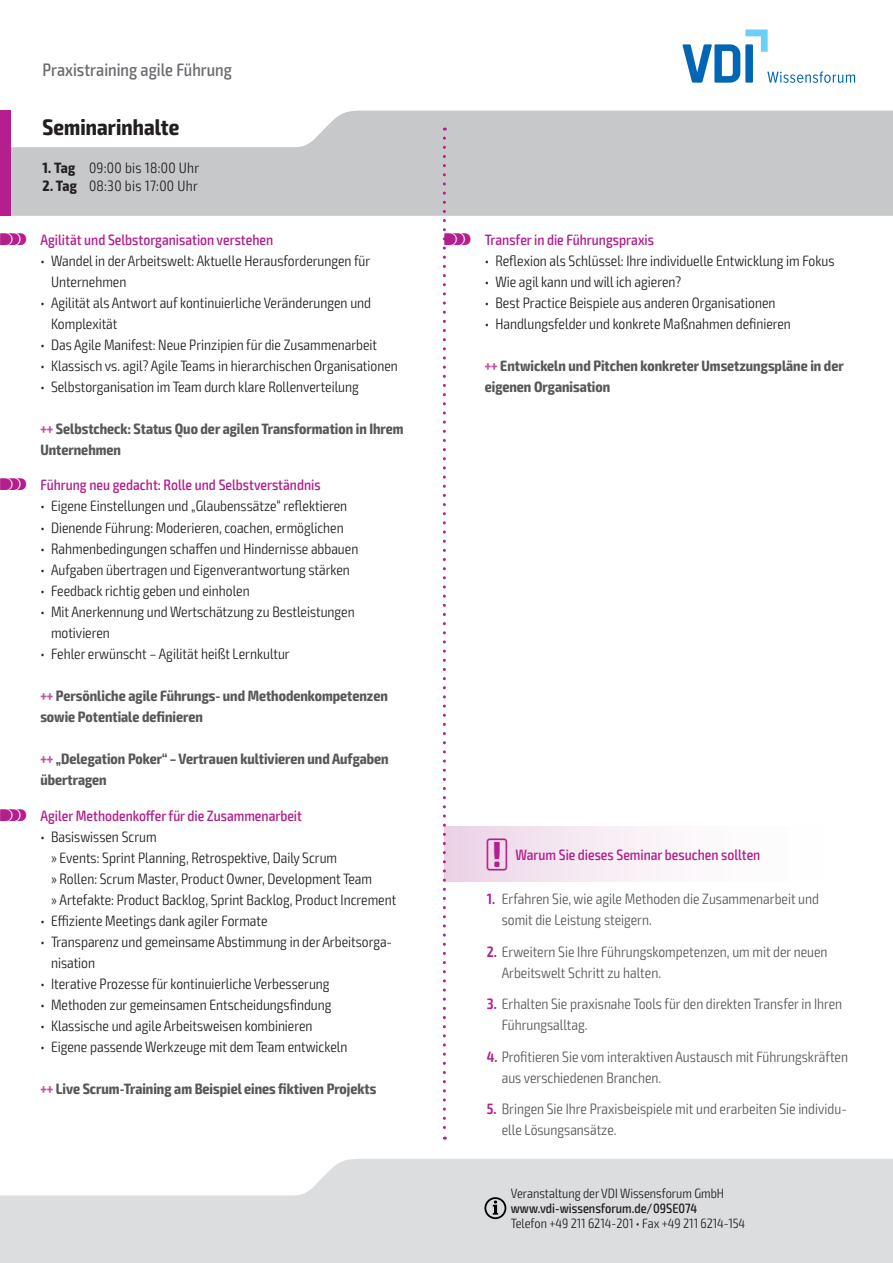
<style>
.page{position:relative;width:893px;height:1263px;background:#fff}
.page>*{position:absolute;margin:0;border:0;box-sizing:border-box;transform-origin:0 0}
.t1{font:700 condensed 22.5px "Exo 2";letter-spacing:.005em;color:#231f20}
.t2{font:500 condensed 18px "Exo 2";color:#6c6d70}
.t3{font:300 condensed 15px/21px "Exo 2";color:#231f20}
.t4{font:300 condensed 15px/21px "Exo 2";color:#57585a}
.t5{font:700 condensed 15px/21px "Exo 2";color:#57585a}
.t6{font:500 condensed 15px "Exo 2";color:#b41e8d}
.t7{font:300 condensed 15px "Exo 2";letter-spacing:.02em;color:#231f20}
.t8{font:300 condensed 13.5px "Exo 2";color:#231f20}
.t9{font:500 condensed 13.5px "Exo 2";color:#231f20}
.s1{font-weight:700}
.s2{font-family:"VDI Iconset S4 A Regular";font-weight:400;font-stretch:normal}
.s3{color:#be55a1}
.s4{font-weight:600;color:#b41e8d}
</style>
<div class="page">
<svg style="left:0;top:1159px;width:893px;height:104px;background:#e0e1e3"></svg>
<svg style="left:11px;top:111px;width:882px;height:105px;background:#cdced0"></svg>
<div style="left:0;top:111px;width:11px;height:105px;background:#b41e8d"></div>
<svg style="left:484px;top:1197px;width:22px;height:22px"></svg>
<svg style="left:682px;top:30px;width:173px;height:53px"></svg>
<div style="left:444px;top:826px;width:406px;height:55px;background:linear-gradient(to right,#edd7e8,#fff)"></div>
<svg style="left:443px;top:138px;width:3px;height:1002px"></svg>
<p class="t2" style="left:43px;top:59px;width:191px">Praxistraining agile Führung</p>
<h1 class="t1" style="left:43px;top:113px;width:138px">Seminarinhalte</h1>
<p class="t7" style="left:43px;top:159px;width:158px"><span class="s1">1. Tag</span> 09:00 bis 18:00 Uhr</p>
<p class="t7" style="left:43px;top:177px;width:157px"><span class="s1">2. Tag</span> 08:30 bis 17:00 Uhr</p>
<p class="t6" style="left:0;top:230px;width:275px"><span class="s2">S</span> Agilität und Selbstorganisation verstehen</p>
<p class="t3" style="left:51px;top:250px;width:321px;text-indent:-11px">• Wandel in der Arbeitswelt: Aktuelle Herausforderungen für<br>Unternehmen</p>
<p class="t3" style="left:51px;top:292px;width:322px;text-indent:-11px">• Agilität als Antwort auf kontinuierliche Veränderungen und<br>Komplexität</p>
<p class="t3" style="left:40px;top:334px;width:338px">• Das Agile Manifest: Neue Prinzipien für die Zusammenarbeit</p>
<p class="t3" style="left:40px;top:355px;width:359px">• Klassisch vs. agil? Agile Teams in hierarchischen Organisationen</p>
<p class="t3" style="left:40px;top:376px;width:320px">• Selbstorganisation im Team durch klare Rollenverteilung</p>
<p class="t5" style="left:40px;top:418px;width:365px"><span class="s3">+++</span> Selbstcheck: Status Quo der agilen Transformation in Ihrem<br>Unternehmen</p>
<p class="t6" style="left:0;top:476px;width:322px"><span class="s2">S</span> Führung neu gedacht: Rolle und Selbstverständnis</p>
<p class="t3" style="left:40px;top:496px;width:308px">• Eigene Einstellungen und „Glaubenssätze“ reflektieren</p>
<p class="t3" style="left:40px;top:517px;width:305px">• Dienende Führung: Moderieren, coachen, ermöglichen</p>
<p class="t3" style="left:40px;top:538px;width:319px">• Rahmenbedingungen schaffen und Hindernisse abbauen</p>
<p class="t3" style="left:40px;top:559px;width:311px">• Aufgaben übertragen und Eigenverantwortung stärken</p>
<p class="t3" style="left:40px;top:580px;width:211px">• Feedback richtig geben und einholen</p>
<p class="t3" style="left:51px;top:601px;width:305px;text-indent:-11px">• Mit Anerkennung und Wertschätzung zu Bestleistungen motivieren</p>
<p class="t3" style="left:40px;top:643px;width:251px">• Fehler erwünscht – Agilität heißt Lernkultur</p>
<p class="t5" style="left:40px;top:685px;width:349px"><span class="s3">+++</span> Persönliche agile Führungs- und Methodenkompetenzen sowie Potentiale definieren</p>
<p class="t5" style="left:40px;top:748px;width:350px"><span class="s3">+++</span> „Delegation Poker“ – Vertrauen kultivieren und Aufgaben übertragen</p>
<p class="t6" style="left:0;top:806px;width:304px"><span class="s2">S</span> Agiler Methodenkoffer für die Zusammenarbeit</p>
<p class="t3" style="left:51px;top:826px;width:347px;text-indent:-11px">• Basiswissen Scrum<br>» Events: Sprint Planning, Retrospektive, Daily Scrum<br>» Rollen: Scrum Master, Product Owner, Development Team<br>» Artefakte: Product Backlog, Sprint Backlog, Product Increment</p>
<p class="t3" style="left:40px;top:910px;width:229px">• Effiziente Meetings dank agiler Formate</p>
<p class="t3" style="left:51px;top:931px;width:343px;text-indent:-11px">• Transparenz und gemeinsame Abstimmung in der Arbeitsorga&shy;nisation</p>
<p class="t3" style="left:40px;top:973px;width:291px">• Iterative Prozesse für kontinuierliche Verbesserung</p>
<p class="t3" style="left:40px;top:994px;width:293px">• Methoden zur gemeinsamen Entscheidungsfindung</p>
<p class="t3" style="left:40px;top:1015px;width:274px">• Klassische und agile Arbeitsweisen kombinieren</p>
<p class="t3" style="left:40px;top:1036px;width:309px">• Eigene passende Werkzeuge mit dem Team entwickeln</p>
<p class="t5" style="left:40px;top:1078px;width:338px"><span class="s3">+++</span> Live Scrum-Training am Beispiel eines fiktiven Projekts</p>
<p class="t6" style="left:444px;top:230px;width:211px"><span class="s2">S</span> Transfer in die Führungspraxis</p>
<p class="t3" style="left:485px;top:250px;width:351px">• Reflexion als Schlüssel: Ihre individuelle Entwicklung im Fokus</p>
<p class="t3" style="left:485px;top:271px;width:198px">• Wie agil kann und will ich agieren?</p>
<p class="t3" style="left:485px;top:292px;width:292px">• Best Practice Beispiele aus anderen Organisationen</p>
<p class="t3" style="left:485px;top:313px;width:308px">• Handlungsfelder und konkrete Maßnahmen definieren</p>
<p class="t5" style="left:485px;top:355px;width:360px"><span class="s3">+++</span> Entwickeln und Pitchen konkreter Umsetzungspläne in der eigenen Organisation</p>
<p class="t6" style="left:487px;top:846px;width:275px"><span class="s2">!</span> Warum Sie dieses Seminar besuchen sollten</p>
<p class="t4" style="left:502px;top:889px;width:319px;text-indent:-15px"><span class="s4">1.</span> Erfahren Sie, wie agile Methoden die Zusammenarbeit und somit die Leistung steigern.</p>
<p class="t4" style="left:502px;top:941px;width:327px;text-indent:-15px"><span class="s4">2.</span> Erweitern Sie Ihre Führungskompetenzen, um mit der neuen<br>Arbeitswelt Schritt zu halten.</p>
<p class="t4" style="left:502px;top:994px;width:342px;text-indent:-15px"><span class="s4">3.</span> Erhalten Sie praxisnahe Tools für den direkten Transfer in Ihren<br>Führungsalltag.</p>
<p class="t4" style="left:502px;top:1046px;width:348px;text-indent:-15px"><span class="s4">4.</span> Profitieren Sie vom interaktiven Austausch mit Führungskräften aus verschiedenen Branchen.</p>
<p class="t4" style="left:502px;top:1099px;width:346px;text-indent:-15px"><span class="s4">5.</span> Bringen Sie Ihre Praxisbeispiele mit und erarbeiten Sie individu&shy;elle Lösungsansätze.</p>
<p class="t8" style="left:511px;top:1185px;width:215px">Veranstaltung der VDI Wissensforum GmbH</p>
<p class="t9" style="left:511px;top:1200px;width:188px">www.vdi-wissensforum.de/09SE074</p>
<p class="t8" style="left:511px;top:1215px;width:236px">Telefon +49 211 6214-201 • Fax +49 211 6214-154</p>
</div>
